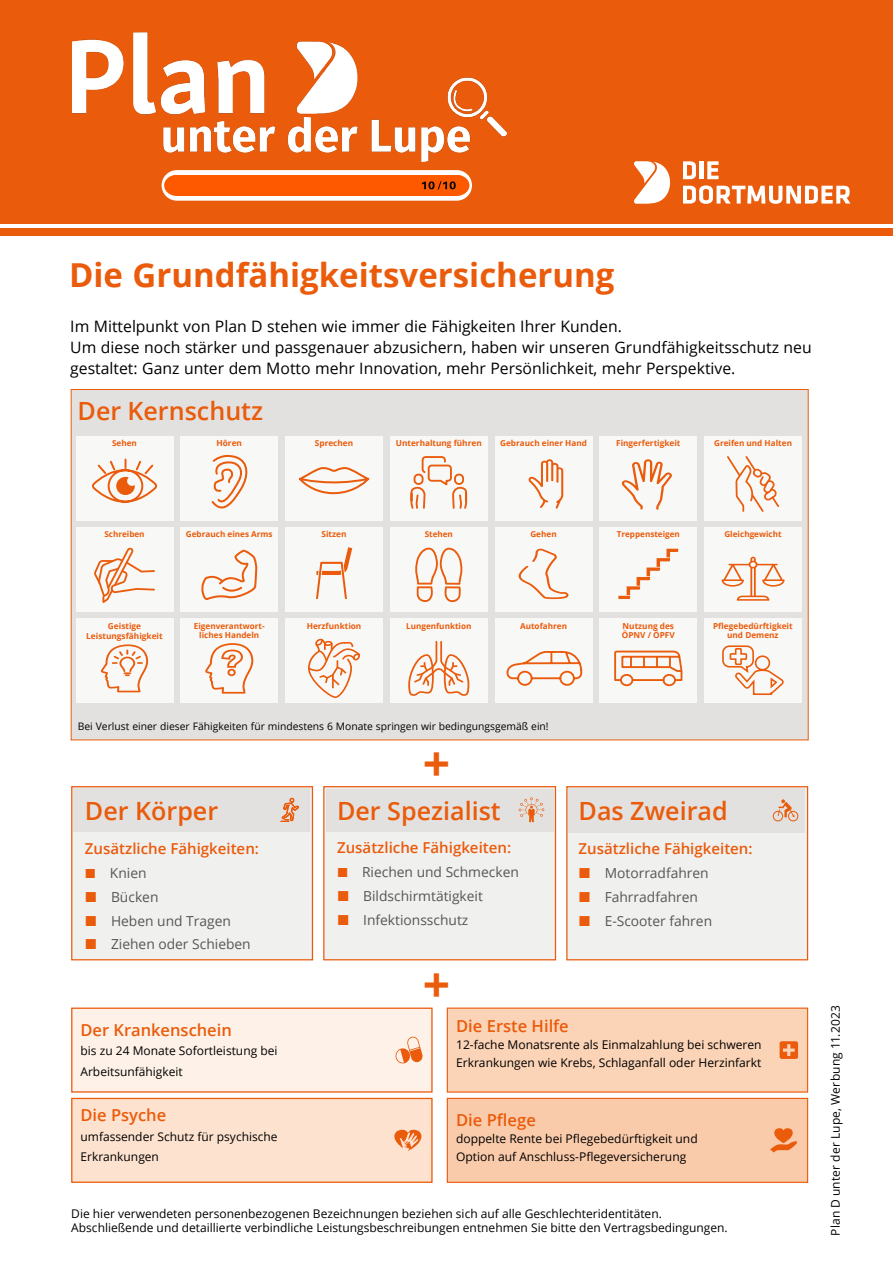
<style>
.page{position:relative;width:893px;height:1263px;background:#fff}
.page>*{position:absolute;margin:0;border:0;box-sizing:border-box;transform-origin:0 0}
.t1{font:700 48px "Open Sans";color:#ea5b0b}
.t2{font:700 33px "Open Sans";color:#ea5b0b}
.t3{font:600 25.05px "Open Sans";color:#ea5b0b}
.t4{font:600 16.5px "Open Sans";color:#ea5b0b}
.t5{font:15.75px/21px "Open Sans";color:#000}
.t6{font:600 15px "Open Sans";color:#ea5b0b}
.t7{font:13.8px/23.9px "Open Sans";color:#575651}
.t8{font:12px/20.5px "Open Sans";color:#000}
.t9{font:10.35px "Open Sans";color:#000}
.t10{font:700 8.25px/9.9px "Open Sans";color:#ea5b0b;text-align:center}
.t11{font:700 8.1px "Open Sans";color:#ea5b0b}
</style>
<div class="page">
<div style="left:0;top:0;width:893px;height:223px;background:#ea5b0b"></div>
<div style="left:0;top:229px;width:893px;height:7px;background:#ea5b0b"></div>
<svg style="left:683px;top:185px;width:167px;height:19px"></svg>
<svg style="left:707px;top:161px;width:12px;height:18px"></svg>
<hr style="left:699px;top:161px;width:4px;height:18px;background:#fff">
<svg style="left:683px;top:161px;width:13px;height:18px"></svg>
<svg style="left:634px;top:161px;width:36px;height:43px"></svg>
<img style="left:72px;top:32px;width:434px;height:129px">
<div style="left:71px;top:786px;width:242px;height:174px;background:#f0f0ef;border:1px solid #ea5b0b"></div>
<div style="left:74px;top:789px;width:236px;height:43px;background:#e2e1df"></div>
<svg style="left:280px;top:797px;width:19px;height:25px"></svg>
<div style="left:566px;top:786px;width:242px;height:174px;background:#f0f0ef;border:1px solid #ea5b0b"></div>
<div style="left:569px;top:788px;width:236px;height:44px;background:#e2e1df"></div>
<svg style="left:773px;top:799px;width:25px;height:22px"></svg>
<div style="left:323px;top:786px;width:233px;height:174px;background:#f0f0ef;border:1px solid #ea5b0b"></div>
<div style="left:326px;top:789px;width:227px;height:43px;background:#e2e1df"></div>
<svg style="left:519px;top:797px;width:25px;height:25px"></svg>
<div style="left:71px;top:1007px;width:362px;height:85px;background:#fef1e7;border:1px solid #ea5b0b"></div>
<svg style="left:395px;top:1037px;width:28px;height:26px"></svg>
<div style="left:447px;top:1007px;width:361px;height:85px;background:#fbd3b6;border:1px solid #ea5b0b"></div>
<svg style="left:780px;top:1041px;width:18px;height:18px"></svg>
<div style="left:71px;top:1098px;width:362px;height:85px;background:#fde2cf;border:1px solid #ea5b0b"></div>
<svg style="left:394px;top:1130px;width:27px;height:21px"></svg>
<div style="left:447px;top:1098px;width:361px;height:85px;background:#facbaa;border:1px solid #ea5b0b"></div>
<svg style="left:770px;top:1128px;width:27px;height:24px"></svg>
<div style="left:162px;top:170px;width:310px;height:31px;background:#fff;border-radius:15px"></div>
<div style="left:164px;top:175px;width:305px;height:21px;background:#ff5900"></div>
<div style="left:71px;top:389px;width:738px;height:351px;background:#e2e1df;border:1px solid #ea5b0b"></div>
<div style="left:390px;top:436px;width:97px;height:84px;background:#f8f8f7"></div>
<svg style="left:410px;top:456px;width:58px;height:53px"></svg>
<div style="left:495px;top:527px;width:97px;height:84px;background:#f8f8f7"></div>
<svg style="left:519px;top:549px;width:49px;height:50px"></svg>
<div style="left:600px;top:527px;width:97px;height:84px;background:#f8f8f7"></div>
<svg style="left:618px;top:549px;width:60px;height:50px"></svg>
<div style="left:76px;top:619px;width:97px;height:84px;background:#f8f8f7"></div>
<svg style="left:101px;top:644px;width:47px;height:48px"></svg>
<div style="left:181px;top:619px;width:97px;height:84px;background:#f8f8f7"></div>
<svg style="left:205px;top:643px;width:48px;height:51px"></svg>
<div style="left:495px;top:436px;width:97px;height:84px;background:#f8f8f7"></div>
<svg style="left:528px;top:459px;width:35px;height:50px"></svg>
<div style="left:704px;top:527px;width:98px;height:84px;background:#f8f8f7"></div>
<svg style="left:722px;top:557px;width:63px;height:44px"></svg>
<div style="left:600px;top:436px;width:97px;height:84px;background:#f8f8f7"></div>
<svg style="left:621px;top:459px;width:51px;height:51px"></svg>
<div style="left:390px;top:527px;width:97px;height:84px;background:#f8f8f7"></div>
<svg style="left:415px;top:548px;width:48px;height:54px"></svg>
<div style="left:181px;top:527px;width:97px;height:84px;background:#f8f8f7"></div>
<svg style="left:201px;top:550px;width:56px;height:50px"></svg>
<div style="left:285px;top:619px;width:98px;height:84px;background:#f8f8f7"></div>
<svg style="left:308px;top:639px;width:52px;height:59px"></svg>
<div style="left:390px;top:619px;width:97px;height:84px;background:#f8f8f7"></div>
<svg style="left:408px;top:641px;width:61px;height:55px"></svg>
<div style="left:495px;top:619px;width:97px;height:84px;background:#f8f8f7"></div>
<svg style="left:506px;top:651px;width:77px;height:35px"></svg>
<div style="left:600px;top:619px;width:97px;height:84px;background:#f8f8f7"></div>
<svg style="left:614px;top:650px;width:69px;height:37px"></svg>
<div style="left:704px;top:436px;width:98px;height:84px;background:#f8f8f7"></div>
<svg style="left:727px;top:456px;width:52px;height:56px"></svg>
<div style="left:285px;top:436px;width:98px;height:84px;background:#f8f8f7"></div>
<svg style="left:298px;top:467px;width:72px;height:28px"></svg>
<div style="left:76px;top:436px;width:97px;height:84px;background:#f8f8f7"></div>
<svg style="left:92px;top:458px;width:65px;height:45px"></svg>
<div style="left:181px;top:436px;width:97px;height:84px;background:#f8f8f7"></div>
<svg style="left:211px;top:454px;width:37px;height:55px"></svg>
<div style="left:76px;top:527px;width:97px;height:84px;background:#f8f8f7"></div>
<svg style="left:94px;top:548px;width:61px;height:55px"></svg>
<div style="left:285px;top:527px;width:98px;height:84px;background:#f8f8f7"></div>
<svg style="left:316px;top:547px;width:36px;height:52px"></svg>
<div style="left:704px;top:619px;width:97px;height:84px;background:#f8f8f7"></div>
<svg style="left:722px;top:645px;width:62px;height:50px"></svg>
<h2 class="t2" style="left:69px;top:252px;width:547px">Die Grundfähigkeitsversicherung</h2>
<p class="t5" style="left:70px;top:316px;width:743px">Im Mittelpunkt von Plan D stehen wie immer die Fähigkeiten Ihrer Kunden.<br>Um diese noch stärker und passgenauer abzusichern, haben wir unseren Grundfähigkeitsschutz neu gestaltet: Ganz unter dem Motto mehr Innovation, mehr Persönlichkeit, mehr Perspektive.</p>
<h3 class="t3" style="left:78px;top:394px;width:187px">Der Kernschutz</h3>
<p class="t11" style="left:112px;top:437px;width:26px">Sehen</p>
<p class="t10" style="left:216px;top:438px;width:27px">Hören</p>
<p class="t10" style="left:315px;top:438px;width:40px">Sprechen</p>
<p class="t11" style="left:714px;top:437px;width:79px">Greifen und Halten</p>
<p class="t10" style="left:396px;top:438px;width:87px">Unterhaltung führen</p>
<p class="t10" style="left:616px;top:438px;width:66px">Fingerfertigkeit</p>
<p class="t11" style="left:500px;top:437px;width:88px">Gebrauch einer Hand</p>
<p class="t11" style="left:186px;top:528px;width:88px">Gebrauch eines Arms</p>
<p class="t11" style="left:425px;top:528px;width:30px">Stehen</p>
<p class="t11" style="left:104px;top:528px;width:42px">Schreiben</p>
<p class="t10" style="left:321px;top:529px;width:27px">Sitzen</p>
<p class="t11" style="left:530px;top:528px;width:28px">Gehen</p>
<p class="t11" style="left:617px;top:528px;width:65px">Treppensteigen</p>
<p class="t11" style="left:724px;top:528px;width:59px">Gleichgewicht</p>
<p class="t10" style="left:86px;top:620px;width:78px">Geistige<br>Leistungsfähigkeit</p>
<p class="t10" style="left:194px;top:620px;width:72px">Eigenverantwort&shy;liches Handeln</p>
<p class="t10" style="left:307px;top:620px;width:56px">Herzfunktion</p>
<p class="t11" style="left:406px;top:620px;width:67px">Lungenfunktion</p>
<p class="t11" style="left:520px;top:620px;width:48px">Autofahren</p>
<p class="t10" style="left:622px;top:620px;width:55px;text-align:left">Nutzung des<br>ÖPNV / ÖPFV</p>
<p class="t9" style="left:78px;top:719px;width:472px">Bei Verlust einer dieser Fähigkeiten für mindestens 6 Monate springen wir bedingungsgemäß ein!</p>
<h1 class="t1" style="left:423px;top:729px;width:29px">+</h1>
<p class="t10" style="left:713px;top:620px;width:81px">Pflegebedürftigkeit und Demenz</p>
<h3 class="t3" style="left:85px;top:794px;width:135px">Der Körper</h3>
<p class="t6" style="left:85px;top:838px;width:176px">Zusätzliche Fähigkeiten:</p>
<p class="t7" style="left:110px;top:861px;width:142px">Knien<br>Bücken<br>Heben und Tragen<br>Ziehen oder Schieben</p>
<h3 class="t4" style="left:80px;top:1019px;width:153px">Der Krankenschein</h3>
<p class="t8" style="left:80px;top:1040px;width:199px">bis zu 24 Monate Sofortleistung bei<br>Arbeitsunfähigkeit</p>
<h3 class="t4" style="left:81px;top:1104px;width:87px">Die Psyche</h3>
<p class="t8" style="left:81px;top:1126px;width:199px">umfassender Schutz für psychische<br>Erkrankungen</p>
<h3 class="t3" style="left:337px;top:794px;width:165px">Der Spezialist</h3>
<p class="t6" style="left:337px;top:837px;width:176px">Zusätzliche Fähigkeiten:</p>
<p class="t7" style="left:362px;top:859px;width:158px">Riechen und Schmecken<br>Bildschirmtätigkeit<br>Infektionsschutz</p>
<h1 class="t1" style="left:423px;top:951px;width:29px">+</h1>
<h3 class="t3" style="left:579px;top:794px;width:151px">Das Zweirad</h3>
<p class="t6" style="left:579px;top:838px;width:176px">Zusätzliche Fähigkeiten:</p>
<p class="t7" style="left:605px;top:861px;width:109px">Motorradfahren<br>Fahrradfahren<br>E-Scooter fahren</p>
<h3 class="t4" style="left:456px;top:1014px;width:114px">Die Erste Hilfe</h3>
<p class="t8" style="left:456px;top:1035px;width:307px;line-height:18.3px">12-fache Monatsrente als Einmalzahlung bei schweren<br>Erkrankungen wie Krebs, Schlaganfall oder Herzinfarkt</p>
<h3 class="t4" style="left:456px;top:1108px;width:81px">Die Pflege</h3>
<p class="t8" style="left:456px;top:1129px;width:243px;line-height:18.3px">doppelte Rente bei Pflegebedürftigkeit und<br>Option auf Anschluss-Pflegeversicherung</p>
<p class="t8" style="left:71px;top:1206px;width:658px;line-height:14.4px">Die hier verwendeten personenbezogenen Bezeichnungen beziehen sich auf alle Geschlechteridentitäten.<br>Abschließende und detaillierte verbindliche Leistungsbeschreibungen entnehmen Sie bitte den Vertragsbedingungen.</p>
<p class="t8" style="left:825px;top:1236px;width:232px;rotate:-90deg">Plan D unter der Lupe, Werbung 11.2023</p>
</div>
